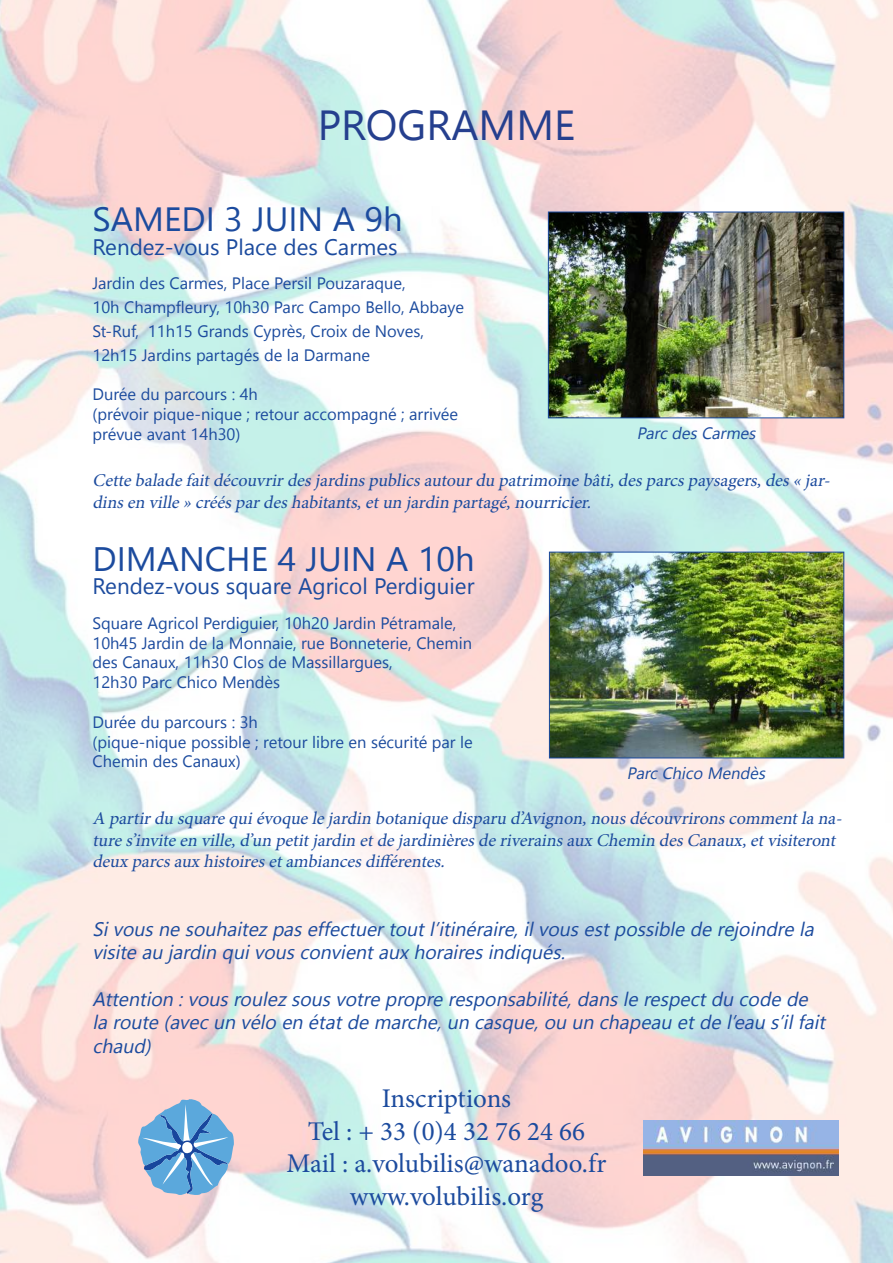
<style>
.page{position:relative;width:893px;height:1263px;background:#fff}
.page>*{position:absolute;margin:0;border:0;box-sizing:border-box;transform-origin:0 0}
.t1{font:42px "Segoe UI Historic";color:#253f8e}
.t2{font:33.9px "Segoe UI Historic";color:#1c4b9e}
.t3{font:33.6px "Segoe UI Historic";color:#1c4b9e}
.t4{font:27px/32.4px "Minion Pro";letter-spacing:-.005em;color:#1c4b9e;text-align:center}
.t5{font:22.35px "Segoe UI Historic";color:#1c4b9e}
.t6{font:italic 19.5px/23.4px "Segoe UI Historic";color:#1c4b9e}
.t7{font:italic 18px/21.6px "Minion Pro";color:#1c4b9e}
.t8{font:16.5px/19.8px "Segoe UI Historic";color:#1c4b9e}
.t9{font:italic 16.5px "Segoe UI Historic";color:#1c4b9e}
</style>
<div class="page">
<img style="left:0;top:0;width:893px;height:1263px">
<img style="left:550px;top:214px;width:292px;height:202px">
<div style="left:548px;top:212px;width:296px;height:206px;border:1px solid #1c4b9e"></div>
<img style="left:551px;top:554px;width:291px;height:202px">
<div style="left:549px;top:552px;width:295px;height:206px;border:1px solid #1c4b9e"></div>
<svg style="left:138px;top:1099px;width:96px;height:96px"></svg>
<img style="left:644px;top:1120px;width:195px;height:56px">
<h1 class="t1" style="left:318px;top:101px;width:259px">PROGRAMME</h1>
<h3 class="t3" style="left:92px;top:200px;width:312px">SAMEDI 3 JUIN A 9h</h3>
<h3 class="t5" style="left:92px;top:234px;width:307px">Rendez-vous Place des Carmes</h3>
<p class="t8" style="left:92px;top:271px;width:373px;line-height:24px">Jardin des Carmes, Place Persil Pouzaraque,<br>10h Champfleury, 10h30 Parc Campo Bello, Abbaye St-Ruf, 11h15 Grands Cyprès, Croix de Noves, 12h15 Jardins partagés de la Darmane</p>
<p class="t8" style="left:92px;top:385px;width:367px">Durée du parcours : 4h<br>(prévoir pique-nique ; retour accompagné ; arrivée prévue avant 14h30)</p>
<p class="t9" style="left:637px;top:423px;width:127px">ParcdesCarmes</p>
<p class="t7" style="left:92px;top:470px;width:743px">Cettebaladefaitdécouvrirdesj ardinspublicsautourdu patrimoinebâti,desparcspaysagers,des« j ar&shy;dinsen ville» crééspardeshabitants,etun j ardin partagé,nourricier.</p>
<h2 class="t2" style="left:92px;top:539px;width:384px">DIMANCHE 4 JUIN A 10h</h2>
<h3 class="t5" style="left:92px;top:573px;width:383px">Rendez-vous square Agricol Perdiguier</h3>
<p class="t8" style="left:92px;top:613px;width:381px">Square Agricol Perdiguier, 10h20 Jardin Pétramale, 10h45 Jardin de la Monnaie, rue Bonneterie, Chemin des Canaux, 11h30 Clos de Massillargues,<br>12h30 Parc Chico Mendès</p>
<p class="t8" style="left:92px;top:712px;width:382px">Durée du parcours : 3h<br>(pique-nique possible ; retour libre en sécurité par le<br>Chemin des Canaux)</p>
<p class="t9" style="left:627px;top:763px;width:146px">ParcChicoMendès</p>
<p class="t7" style="left:92px;top:808px;width:755px">A partirdu squarequiévoquelej ardin botaniquedisparu d’Avignon,nousdécouvrironscommentlana&shy;tures’inviteen ville,d’un petitj ardin etdej ardinièresderiverainsaux Chemin desCanaux,etvisiteront deux parcsaux histoiresetambiancesdifférentes.</p>
<p class="t6" style="left:92px;top:917px;width:731px">Sivousnesouhaitezpaseffectuertoutl’itinéraire,ilvousestpossiblederejoindrela visiteaujardinquivousconvientauxhorairesindiqués.</p>
<p class="t6" style="left:92px;top:987px;width:743px">Attention:vousroulezsousvotrepropreresponsabilité,danslerespectducodede laroute(avecunvéloenétatdemarche,uncasque,ouunchapeauetdel’eaus’ilfait chaud)</p>
<h3 class="t4" style="left:287px;top:1083px;width:321px">Inscriptions<br>Tel : + 33 (0)4 32 76 24 66<br>Mail : a.volubilis@wanadoo.fr www.volubilis.org</h3>
</div>
